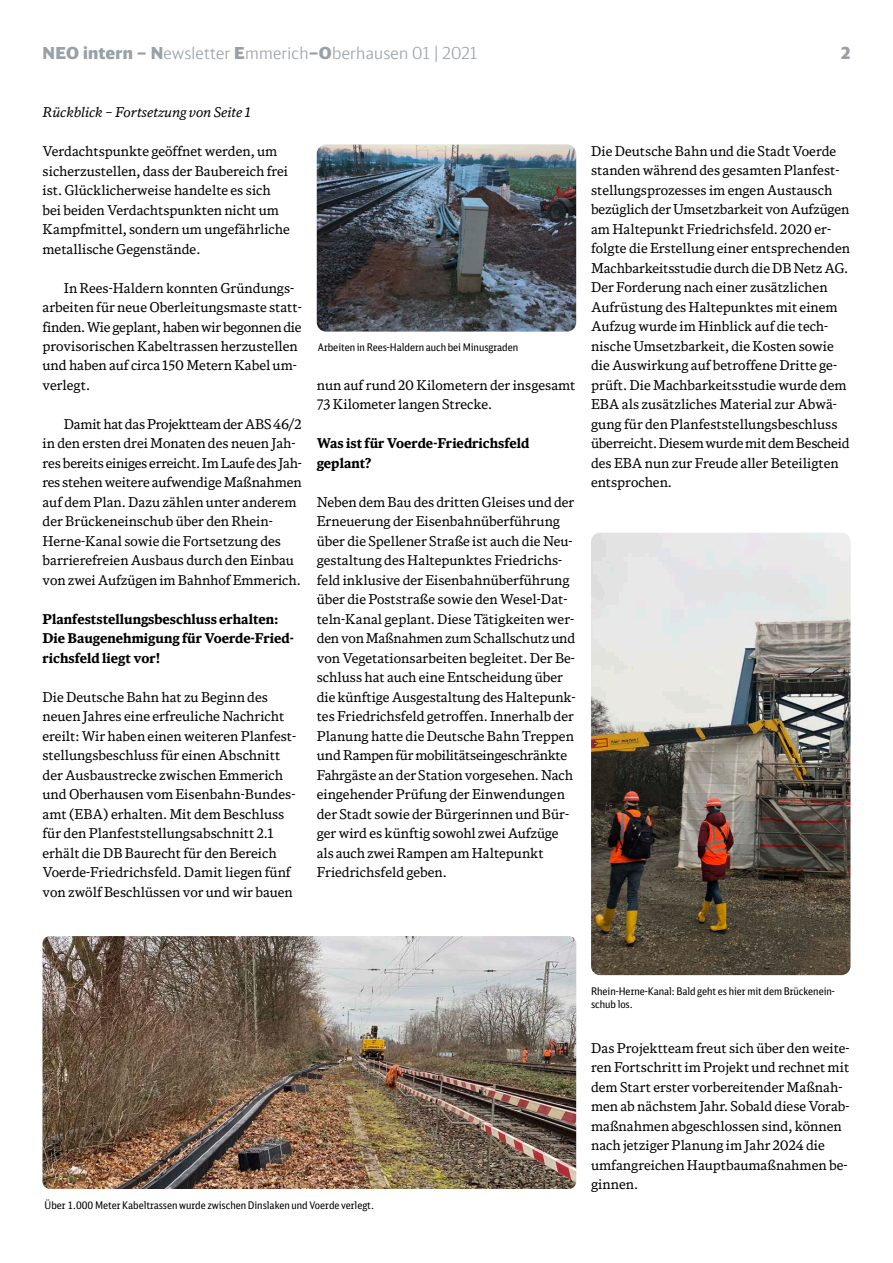
<style>
.page{position:relative;width:893px;height:1263px;background:#fff}
.page>*{position:absolute;margin:0;border:0;box-sizing:border-box;transform-origin:0 0}
.t1{font:300 16.5px "DB Head";letter-spacing:.015em;color:#99a1a7}
.t2{font:900 16.5px "DB Head";color:#99a1a7}
.t3{font:13.5px/19.5px "DB News";color:#000}
.t4{font:700 13.5px/19.5px "DB News";color:#000}
.t5{font:italic 13.5px "DB News";color:#000}
.t6{font:10.5px/13.5px "DB Sans Cond";color:#000}
.s1{font-weight:900}
</style>
<div class="page">
<img style="left:43px;top:936px;width:533px;height:253px">
<img style="left:317px;top:145px;width:259px;height:187px">
<img style="left:591px;top:533px;width:259px;height:442px">
<p class="t1" style="left:43px;top:42px;width:436px"><span class="s1">NEO intern – N</span>ewsletter <span class="s1">E</span>mmerich<span class="s1">–O</span>berhausen 01 | 2021</p>
<p class="t2" style="left:841px;top:42px;width:10px">2</p>
<p class="t5" style="left:43px;top:104px;width:210px">Rückblick – Fortsetzung von Seite 1</p>
<p class="t3" style="left:43px;top:141px;width:249px">Verdachtspunkte geöffnet werden, um sicherzustellen, dass der Baubereich frei ist. Glücklicherweise handelte es sich bei beiden Verdachtspunkten nicht um Kampfmittel, sondern um ungefährliche metallische Gegenstände.</p>
<p class="t3" style="left:43px;top:278px;width:261px;text-indent:21px">In Rees-Haldern konnten Gründungs&shy;arbeiten für neue Oberleitungsmaste statt&shy;finden. Wie geplant, haben wir begonnen die provisorischen Kabeltrassen herzustellen und haben auf circa 150 Metern Kabel um&shy;verlegt.</p>
<p class="t3" style="left:43px;top:414px;width:261px;text-indent:21px">Damit hat das Projektteam der ABS 46/2 in den ersten drei Monaten des neuen Jah&shy;res bereits einiges erreicht. Im Laufe des Jah&shy;res stehen weitere aufwendige Maßnahmen auf dem Plan. Dazu zählen unter anderem der Brückeneinschub über den Rhein-Herne-Kanal sowie die Fortsetzung des barrierefreien Ausbaus durch den Einbau von zwei Aufzügen im Bahnhof Emmerich.</p>
<p class="t4" style="left:43px;top:609px;width:253px">Planfeststellungsbeschluss erhalten:<br>Die Baugenehmigung für Voerde-Fried&shy;richsfeld liegt vor!</p>
<p class="t3" style="left:43px;top:687px;width:255px">Die Deutsche Bahn hat zu Beginn des neuen Jahres eine erfreuliche Nachricht ereilt: Wir haben einen weiteren Planfest&shy;stellungsbeschluss für einen Abschnitt der Ausbaustrecke zwischen Emmerich und Oberhausen vom Eisenbahn-Bundes&shy;amt (EBA) erhalten. Mit dem Beschluss für den Planfeststellungsabschnitt 2.1 erhält die DB Baurecht für den Bereich Voerde-Friedrichsfeld. Damit liegen fünf von zwölf Beschlüssen vor und wir bauen</p>
<p class="t6" style="left:318px;top:340px;width:202px">Arbeiten in Rees-Haldern auch bei Minusgraden</p>
<p class="t3" style="left:317px;top:375px;width:260px">nun auf rund 20 Kilometern der insgesamt<br>73 Kilometer langen Strecke.</p>
<p class="t4" style="left:317px;top:433px;width:214px">Was ist für Voerde-Friedrichsfeld geplant?</p>
<p class="t3" style="left:317px;top:492px;width:260px">Neben dem Bau des dritten Gleises und der Erneuerung der Eisenbahnüberführung über die Spellener Straße ist auch die Neu&shy;gestaltung des Haltepunktes Friedrichs&shy;feld inklusive der Eisenbahnüberführung über die Poststraße sowie den Wesel-Dat&shy;teln-Kanal geplant. Diese Tätigkeiten wer&shy;den von Maßnahmen zum Schallschutz und von Vegetationsarbeiten begleitet. Der Be&shy;schluss hat auch eine Entscheidung über die künftige Ausgestaltung des Haltepunk&shy;tes Friedrichsfeld getroffen. Innerhalb der Planung hatte die Deutsche Bahn Treppen und Rampen für mobilitätseingeschränkte Fahrgäste an der Station vorgesehen. Nach eingehender Prüfung der Einwendungen der Stadt sowie der Bürgerinnen und Bür&shy;ger wird es künftig sowohl zwei Aufzüge als auch zwei Rampen am Haltepunkt Friedrichsfeld geben.</p>
<p class="t3" style="left:591px;top:141px;width:261px">Die Deutsche Bahn und die Stadt Voerde standen während des gesamten Planfest&shy;stellungsprozesses im engen Austausch bezüglich der Umsetzbarkeit von Aufzügen am Haltepunkt Friedrichsfeld. 2020 er&shy;folgte die Erstellung einer entsprechenden Machbarkeitsstudie durch die DB Netz AG.<br>Der Forderung nach einer zusätzlichen Aufrüstung des Haltepunktes mit einem Aufzug wurde im Hinblick auf die tech&shy;nische Umsetzbarkeit, die Kosten sowie die Auswirkung auf betroffene Dritte ge&shy;prüft. Die Machbarkeitsstudie wurde dem EBA als zusätzliches Material zur Abwä&shy;gung für den Planfeststellungsbeschluss überreicht. Diesem wurde mit dem Bescheid des EBA nun zur Freude aller Beteiligten entsprochen.</p>
<p class="t6" style="left:45px;top:1198px;width:331px">Über 1.000 Meter Kabeltrassen wurde zwischen Dinslaken und Voerde verlegt.</p>
<p class="t6" style="left:591px;top:984px;width:245px">Rhein-Herne-Kanal: Bald geht es hier mit dem Brückenein&shy;schub los.</p>
<p class="t3" style="left:591px;top:1038px;width:260px">Das Projektteam freut sich über den weite&shy;ren Fortschritt im Projekt und rechnet mit dem Start erster vorbereitender Maßnah&shy;men ab nächstem Jahr. Sobald diese Vorab&shy;maßnahmen abgeschlossen sind, können nach jetziger Planung im Jahr 2024 die umfangreichen Hauptbaumaßnahmen be&shy;ginnen.</p>
</div>
